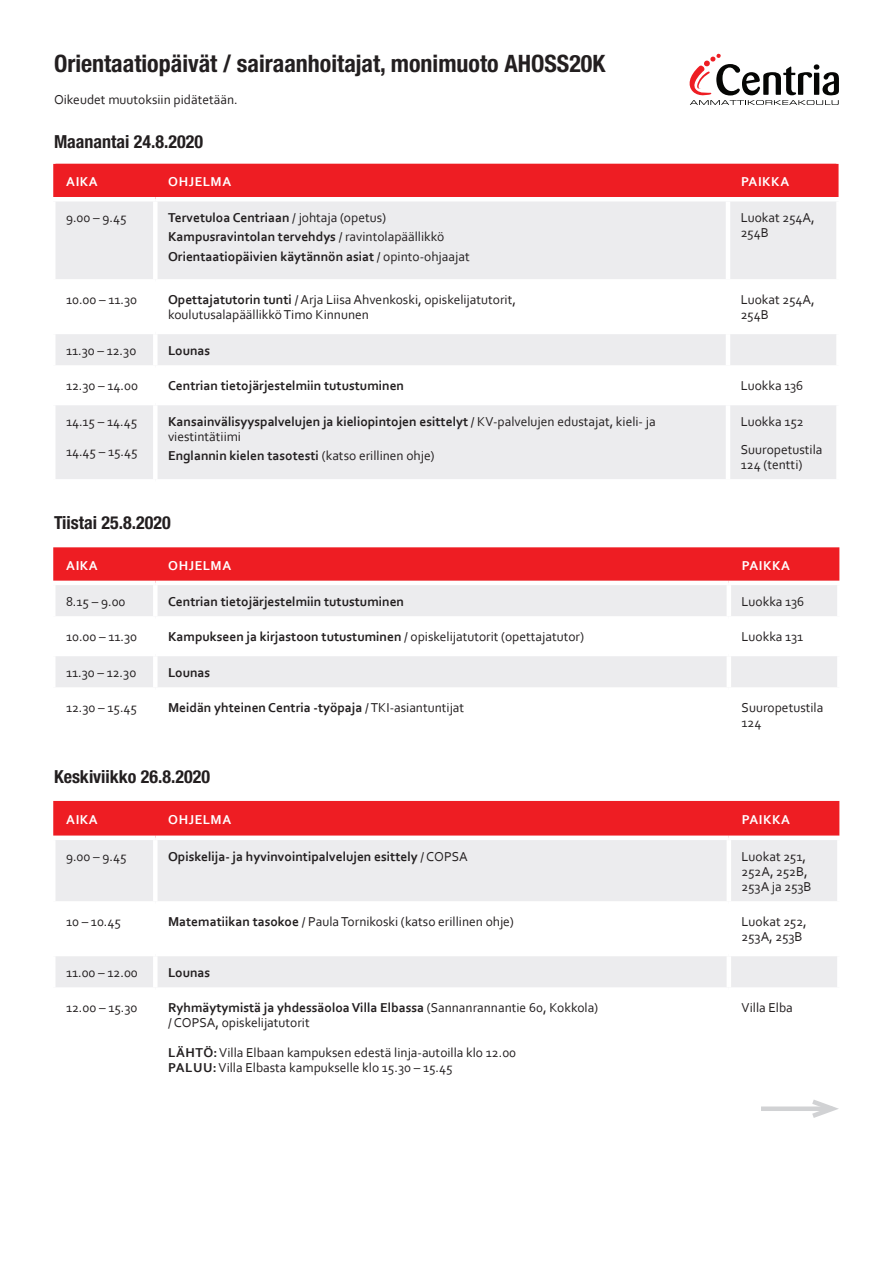
<style>
.page{position:relative;width:893px;height:1263px;background:#fff}
.page>*{position:absolute;margin:0;border:0;box-sizing:border-box;transform-origin:0 0}
.t1{font:700 condensed 24px "Helvetica Neue";color:#231f20}
.t2{font:700 condensed 18px "Helvetica Neue";color:#231f20}
.taulukko1{font:13.5px/15px "Corbel";color:#231f20}
.taulukko1-2{font:700 13.5px/15px "Corbel";color:#231f20}
.taulukko1-3{font:700 13.5px "Corbel";letter-spacing:.04em;color:#fff}
.s1{font-weight:400}
.s2{font-weight:700}
</style>
<div class="page">
<svg style="left:689px;top:53px;width:150px;height:52px"></svg>
<div style="left:53px;top:164px;width:785px;height:33px;background:#ee1d23"></div>
<svg style="left:56px;top:202px;width:780px;height:277px;fill:#ececee"></svg>
<div style="left:153px;top:284px;width:5px;height:46px;background:#fff"></div>
<hr style="left:726px;top:284px;width:4px;height:46px;background:#fff">
<div style="left:153px;top:370px;width:5px;height:31px;background:#fff"></div>
<hr style="left:726px;top:370px;width:4px;height:31px;background:#fff">
<div style="left:153px;top:201px;width:5px;height:78px;background:#fff"></div>
<hr style="left:726px;top:201px;width:4px;height:78px;background:#fff">
<div style="left:51px;top:279px;width:104px;height:5px;background:#fff"></div>
<div style="left:155px;top:279px;width:573px;height:5px;background:#fff"></div>
<div style="left:728px;top:279px;width:113px;height:5px;background:#fff"></div>
<hr style="left:51px;top:330px;width:104px;height:4px;background:#fff">
<div style="left:51px;top:365px;width:104px;height:5px;background:#fff"></div>
<hr style="left:728px;top:330px;width:113px;height:4px;background:#fff">
<div style="left:728px;top:365px;width:113px;height:5px;background:#fff"></div>
<div style="left:153px;top:334px;width:5px;height:31px;background:#fff"></div>
<hr style="left:155px;top:330px;width:573px;height:4px;background:#fff">
<hr style="left:726px;top:334px;width:4px;height:31px;background:#fff">
<div style="left:155px;top:365px;width:573px;height:5px;background:#fff"></div>
<hr style="left:51px;top:401px;width:104px;height:4px;background:#fff">
<hr style="left:155px;top:401px;width:573px;height:4px;background:#fff">
<hr style="left:728px;top:401px;width:113px;height:4px;background:#fff">
<div style="left:153px;top:405px;width:5px;height:74px;background:#fff"></div>
<hr style="left:726px;top:405px;width:4px;height:74px;background:#fff">
<div style="left:53px;top:547px;width:786px;height:34px;background:#ee1d23"></div>
<svg style="left:56px;top:585px;width:781px;height:102px;fill:#ececee"></svg>
<div style="left:153px;top:621px;width:5px;height:31px;background:#fff"></div>
<hr style="left:727px;top:621px;width:4px;height:31px;background:#fff">
<div style="left:153px;top:585px;width:5px;height:31px;background:#fff"></div>
<hr style="left:727px;top:585px;width:4px;height:31px;background:#fff">
<div style="left:51px;top:616px;width:104px;height:5px;background:#fff"></div>
<div style="left:155px;top:616px;width:574px;height:5px;background:#fff"></div>
<div style="left:729px;top:616px;width:113px;height:5px;background:#fff"></div>
<hr style="left:51px;top:652px;width:104px;height:4px;background:#fff">
<hr style="left:155px;top:652px;width:574px;height:4px;background:#fff">
<div style="left:153px;top:656px;width:5px;height:31px;background:#fff"></div>
<hr style="left:727px;top:656px;width:4px;height:31px;background:#fff">
<hr style="left:729px;top:652px;width:113px;height:4px;background:#fff">
<div style="left:53px;top:801px;width:786px;height:34px;background:#ee1d23"></div>
<svg style="left:56px;top:840px;width:781px;height:147px;fill:#ececee"></svg>
<div style="left:153px;top:906px;width:5px;height:46px;background:#fff"></div>
<hr style="left:727px;top:906px;width:4px;height:46px;background:#fff">
<div style="left:153px;top:840px;width:5px;height:61px;background:#fff"></div>
<hr style="left:727px;top:840px;width:4px;height:61px;background:#fff">
<div style="left:51px;top:901px;width:104px;height:5px;background:#fff"></div>
<div style="left:155px;top:901px;width:574px;height:5px;background:#fff"></div>
<div style="left:729px;top:901px;width:113px;height:5px;background:#fff"></div>
<hr style="left:51px;top:952px;width:104px;height:4px;background:#fff">
<hr style="left:155px;top:952px;width:574px;height:4px;background:#fff">
<div style="left:153px;top:956px;width:5px;height:31px;background:#fff"></div>
<hr style="left:727px;top:956px;width:4px;height:31px;background:#fff">
<hr style="left:729px;top:952px;width:113px;height:4px;background:#fff">
<div style="left:761px;top:1106px;width:71px;height:5px;background:#d1d2d4"></div>
<svg style="left:807px;top:1100px;width:32px;height:18px"></svg>
<p class="t1" style="left:54px;top:49px;width:553px">Orientaatiopäivät / sairaanhoitajat, monimuoto AHOSS20K</p>
<p class="taulukko1" style="left:54px;top:92px;width:185px">Oikeudet muutoksiin pidätetään.</p>
<p class="t2" style="left:54px;top:131px;width:151px">Maanantai 24.8.2020</p>
<p class="taulukko1-3" style="left:66px;top:174px;width:33px">AIKA</p>
<p class="taulukko1-3" style="left:168px;top:174px;width:64px">OHJELMA</p>
<p class="taulukko1-3" style="left:741px;top:174px;width:50px">PAIKKA</p>
<p class="taulukko1" style="left:66px;top:210px;width:62px">9.00 – 9.45</p>
<p class="taulukko1-2" style="left:168px;top:210px;width:220px">Tervetuloa Centriaan <span class="s1">/ johtaja (opetus)</span></p>
<p class="taulukko1-2" style="left:168px;top:229px;width:278px">Kampusravintolan tervehdys <span class="s1">/ ravintolapäällikkö</span></p>
<p class="taulukko1-2" style="left:168px;top:248px;width:303px">Orientaatiopäivien käytännön asiat <span class="s1">/ opinto-ohjaajat</span></p>
<p class="taulukko1" style="left:741px;top:210px;width:75px">Luokat 254A,</p>
<p class="taulukko1" style="left:741px;top:225px;width:29px">254B</p>
<p class="taulukko1" style="left:66px;top:292px;width:73px">10.00 – 11.30</p>
<p class="taulukko1" style="left:168px;top:292px;width:349px"><span class="s2">Opettajatutorin tunti</span> / Arja Liisa Ahvenkoski, opiskelijatutorit, koulutusalapäällikkö Timo Kinnunen</p>
<p class="taulukko1" style="left:741px;top:292px;width:75px">Luokat 254A,<br>254B</p>
<p class="taulukko1" style="left:66px;top:342px;width:72px">11.30 – 12.30</p>
<p class="taulukko1-2" style="left:168px;top:342px;width:44px">Lounas</p>
<p class="taulukko1" style="left:66px;top:378px;width:74px">12.30 – 14.00</p>
<p class="taulukko1-2" style="left:168px;top:378px;width:238px">Centrian tietojärjestelmiin tutustuminen</p>
<p class="taulukko1" style="left:741px;top:378px;width:64px">Luokka 136</p>
<p class="taulukko1" style="left:66px;top:413px;width:73px">14.15 – 14.45</p>
<p class="taulukko1" style="left:66px;top:443px;width:73px">14.45 – 15.45</p>
<p class="taulukko1-2" style="left:168px;top:413px;width:489px">Kansainvälisyyspalvelujen ja kieliopintojen esittelyt <span class="s1">/ KV-palvelujen edustajat, kieli- ja viestintätiimi</span></p>
<p class="taulukko1-2" style="left:168px;top:448px;width:268px">Englannin kielen tasotesti <span class="s1">(katso erillinen ohje)</span></p>
<p class="taulukko1" style="left:741px;top:413px;width:65px">Luokka 152</p>
<p class="taulukko1" style="left:741px;top:441px;width:83px">Suuropetustila<br>124 (tentti)</p>
<p class="t2" style="left:54px;top:512px;width:118px">Tiistai 25.8.2020</p>
<p class="taulukko1-3" style="left:66px;top:557px;width:33px">AIKA</p>
<p class="taulukko1-3" style="left:168px;top:557px;width:64px">OHJELMA</p>
<p class="taulukko1-3" style="left:742px;top:557px;width:50px">PAIKKA</p>
<p class="taulukko1" style="left:66px;top:593px;width:61px">8.15 – 9.00</p>
<p class="taulukko1-2" style="left:168px;top:593px;width:238px">Centrian tietojärjestelmiin tutustuminen</p>
<p class="taulukko1" style="left:742px;top:593px;width:64px">Luokka 136</p>
<p class="taulukko1" style="left:66px;top:629px;width:73px">10.00 – 11.30</p>
<p class="taulukko1-2" style="left:168px;top:629px;width:418px">Kampukseen ja kirjastoon tutustuminen <span class="s1">/ opiskelijatutorit (opettajatutor)</span></p>
<p class="taulukko1" style="left:742px;top:629px;width:63px">Luokka 131</p>
<p class="taulukko1" style="left:66px;top:664px;width:72px">11.30 – 12.30</p>
<p class="taulukko1-2" style="left:168px;top:664px;width:44px">Lounas</p>
<p class="taulukko1" style="left:66px;top:700px;width:73px">12.30 – 15.45</p>
<p class="taulukko1-2" style="left:168px;top:700px;width:298px">Meidän yhteinen Centria -työpaja <span class="s1">/ TKI-asiantuntijat</span></p>
<p class="taulukko1" style="left:742px;top:700px;width:83px">Suuropetustila</p>
<p class="taulukko1" style="left:742px;top:715px;width:21px">124</p>
<p class="t2" style="left:54px;top:766px;width:158px">Keskiviikko 26.8.2020</p>
<p class="taulukko1-3" style="left:66px;top:811px;width:33px">AIKA</p>
<p class="taulukko1-3" style="left:168px;top:811px;width:64px">OHJELMA</p>
<p class="taulukko1-3" style="left:742px;top:811px;width:50px">PAIKKA</p>
<p class="taulukko1" style="left:66px;top:848px;width:62px">9.00 – 9.45</p>
<p class="taulukko1-2" style="left:168px;top:848px;width:301px">Opiskelija- ja hyvinvointipalvelujen esittely <span class="s1">/ COPSA</span></p>
<p class="taulukko1" style="left:742px;top:848px;width:72px">Luokat 251,<br>252A, 252B,<br>253A ja 253B</p>
<p class="taulukko1" style="left:66px;top:914px;width:56px">10 – 10.45</p>
<p class="taulukko1" style="left:168px;top:914px;width:347px"><span class="s2">Matematiikan tasokoe</span> / Paula Tornikoski (katso erillinen ohje)</p>
<p class="taulukko1" style="left:742px;top:914px;width:67px">Luokat 252,<br>253A, 253B</p>
<p class="taulukko1" style="left:66px;top:964px;width:73px">11.00 – 12.00</p>
<p class="taulukko1-2" style="left:168px;top:964px;width:44px">Lounas</p>
<p class="taulukko1" style="left:66px;top:1000px;width:73px">12.00 – 15.30</p>
<p class="taulukko1" style="left:168px;top:1000px;width:432px"><span class="s2">Ryhmäytymistä ja yhdessäoloa Villa Elbassa</span> (Sannanrannantie 60, Kokkola) / COPSA, opiskelijatutorit</p>
<p class="taulukko1" style="left:168px;top:1045px;width:349px"><span class="s2">LÄHTÖ:</span> Villa Elbaan kampuksen edestä linja-autoilla klo 12.00<br><span class="s2">PALUU:</span> Villa Elbasta kampukselle klo 15.30 – 15.45</p>
<p class="taulukko1" style="left:742px;top:1000px;width:53px">Villa Elba</p>
</div>
